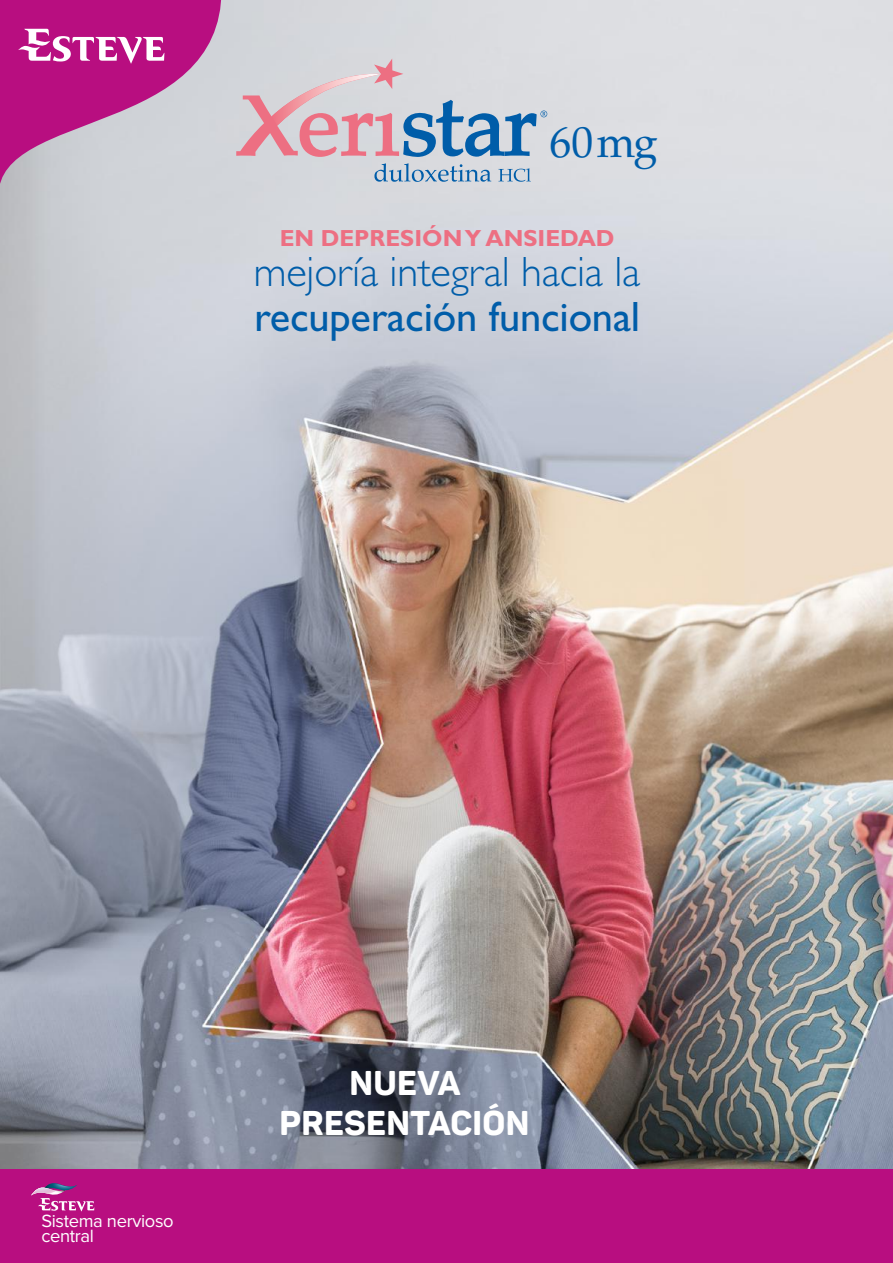
<style>
.page{position:relative;width:893px;height:1263px;background:#fff}
.page>*{position:absolute;margin:0;border:0;box-sizing:border-box;transform-origin:0 0}
.t1{font:43.65px "Palatino LT Std";color:#005da9}
.t2{font:300 42.45px "Gill Sans Std";letter-spacing:-.005em;color:#005da9}
.t3{font:42.45px "Gill Sans Std";letter-spacing:-.005em;color:#005da9}
.t4{font:800 33.9px/40.7px "Panton";letter-spacing:.01em;color:#fff;text-align:center}
.t5{font:700 23.4px "Gill Sans Std";color:#ed6f82}
.t6{font:18.3px/15.3px "Proxima Nova";letter-spacing:-.02em;color:#fff}
</style>
<div class="page">
<img style="left:0;top:0;width:893px;height:1170px">
<div style="left:0;top:1170px;width:893px;height:93px;background:#b80e80"></div>
<svg style="left:0;top:0;width:222px;height:224px;background:#c37baf"></svg>
<svg style="left:18px;top:29px;width:146px;height:35px"></svg>
<svg style="left:31px;top:1183px;width:63px;height:28px"></svg>
<svg style="left:236px;top:59px;width:311px;height:123px;background:#c6c3cf"></svg>
<p class="t1" style="left:550px;top:117px;width:110px">60mg</p>
<p class="t5" style="left:280px;top:225px;width:336px">EN DEPRESIÓN Y ANSIEDAD</p>
<p class="t2" style="left:254px;top:248px;width:388px">mejoría integral hacia la</p>
<p class="t3" style="left:254px;top:292px;width:388px">recuperación funcional</p>
<p class="t6" style="left:41px;top:1214px;width:134px">Sistema nervioso central</p>
<p class="t4" style="left:280px;top:1062px;width:251px">NUEVA<br>PRESENTACIÓN</p>
</div>
